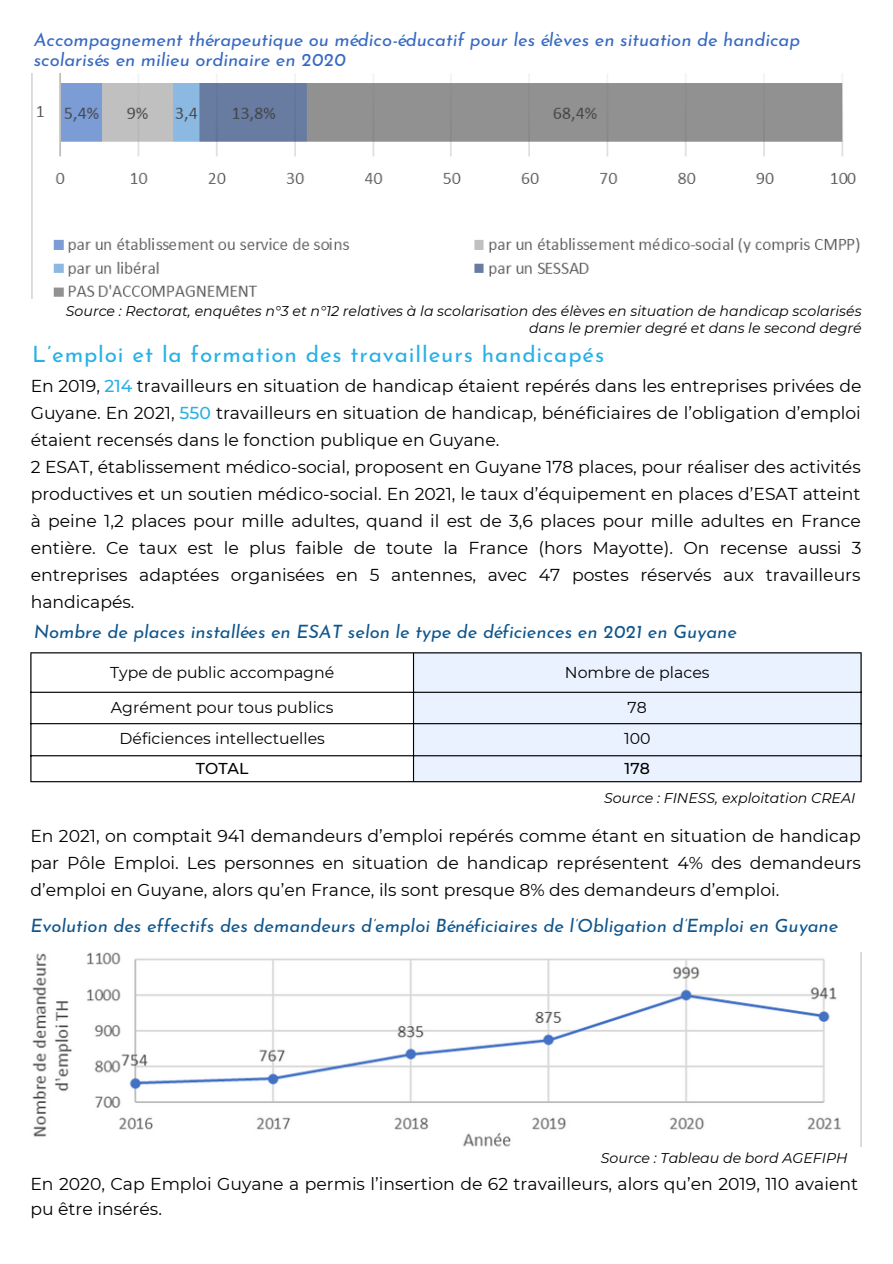
<style>
.page{position:relative;width:893px;height:1264px;background:#fff}
.page>*{position:absolute;margin:0;border:0;box-sizing:border-box;transform-origin:0 0}
.t1{font:22.5px "Josefin Sans";letter-spacing:.04em;color:#28b0e7}
.t2{font:italic 18.45px "Josefin Sans";color:#10558c}
.t3{font:italic 18.45px/20.2px "Josefin Sans";color:#3769c3}
.t4{font:17.25px/27px "Montserrat";color:#000}
.t5{font:15.75px "Montserrat";color:#000}
.t6{font:500 15.75px "Montserrat";color:#000}
.t7{font:italic 14.1px/16.8px "Montserrat";color:#000;text-align:right}
.s1{font-weight:500;color:#28b0e7}
</style>
<div class="page">
<img style="left:31px;top:74px;width:829px;height:224px">
<svg style="left:31px;top:653px;width:382px;height:70px"></svg>
<div style="left:414px;top:653px;width:446px;height:128px;background:#eaf2ff"></div>
<hr style="left:30px;top:653px;width:1px;height:128px;background:#000">
<hr style="left:413px;top:653px;width:1px;height:128px;background:#000">
<hr style="left:860px;top:653px;width:1px;height:128px;background:#000">
<hr style="left:30px;top:652px;width:831px;height:1px;background:#000">
<hr style="left:30px;top:691px;width:831px;height:1px;background:#000">
<hr style="left:30px;top:723px;width:831px;height:1px;background:#000">
<hr style="left:30px;top:755px;width:831px;height:1px;background:#000">
<hr style="left:30px;top:781px;width:831px;height:1px;background:#000">
<img style="left:32px;top:952px;width:829px;height:194px">
<p class="t3" style="left:34px;top:31px;width:767px">Accompagnement thérapeutique ou médico-éducatif pour les élèves en situation de handicap scolarisés en milieu ordinaire en 2020</p>
<p class="t7" style="left:66px;top:302px;width:797px">Source : Rectorat, enquêtes n°3 et n°12 relatives à la scolarisation des élèves en situation de handicap scolarisés dans le premier degré et dans le second degré</p>
<h1 class="t1" style="left:32px;top:345px;width:573px">L’emploi et la formation des travailleurs handicapés</h1>
<p class="t4" style="left:31px;top:372px;width:832px">En 2019, <span class="s1">214</span> travailleurs en situation de handicap étaient repérés dans les entreprises privées de Guyane. En 2021, <span class="s1">550</span> travailleurs en situation de handicap, bénéficiaires de l’obligation d’emploi étaient recensés dans le fonction publique en Guyane.<br>2 ESAT, établissement médico-social, proposent en Guyane 178 places, pour réaliser des activités productives et un soutien médico-social. En 2021, le taux d’équipement en places d’ESAT atteint à peine 1,2 places pour mille adultes, quand il est de 3,6 places pour mille adultes en France entière. Ce taux est le plus faible de toute la France (hors Mayotte). On recense aussi 3 entreprises adaptées organisées en 5 antennes, avec 47 postes réservés aux travailleurs handicapés.</p>
<p class="t2" style="left:34px;top:624px;width:704px">Nombre de places installées en ESAT selon le type de déficiences en 2021 en Guyane</p>
<p class="t5" style="left:110px;top:663px;width:226px">Type de public accompagné</p>
<p class="t5" style="left:565px;top:663px;width:146px">Nombre de places</p>
<p class="t5" style="left:111px;top:697px;width:224px">Agrément pour tous publics</p>
<p class="t5" style="left:627px;top:697px;width:21px">78</p>
<p class="t5" style="left:119px;top:729px;width:207px">Déficiences intellectuelles</p>
<p class="t5" style="left:624px;top:729px;width:28px">100</p>
<p class="t6" style="left:196px;top:759px;width:54px">TOTAL</p>
<p class="t6" style="left:624px;top:759px;width:27px">178</p>
<p class="t7" style="left:604px;top:789px;width:253px">Source : FINESS, exploitation CREAI</p>
<p class="t4" style="left:30px;top:821px;width:832px;text-align:justify">En 2021, on comptait 941 demandeurs d’emploi repérés comme étant en situation de handicap par Pôle Emploi. Les personnes en situation de handicap représentent 4% des demandeurs d’emploi en Guyane, alors qu’en France, ils sont presque 8% des demandeurs d’emploi.</p>
<p class="t2" style="left:30px;top:918px;width:809px">Evolution des effectifs des demandeurs d’emploi Bénéficiaires de l’Obligation d’Emploi en Guyane</p>
<p class="t7" style="left:601px;top:1149px;width:248px">Source : Tableau de bord AGEFIPH</p>
<p class="t4" style="left:30px;top:1171px;width:829px;line-height:24.8px">En 2020, Cap Emploi Guyane a permis l’insertion de 62 travailleurs, alors qu’en 2019, 110 avaient pu être insérés.</p>
</div>
